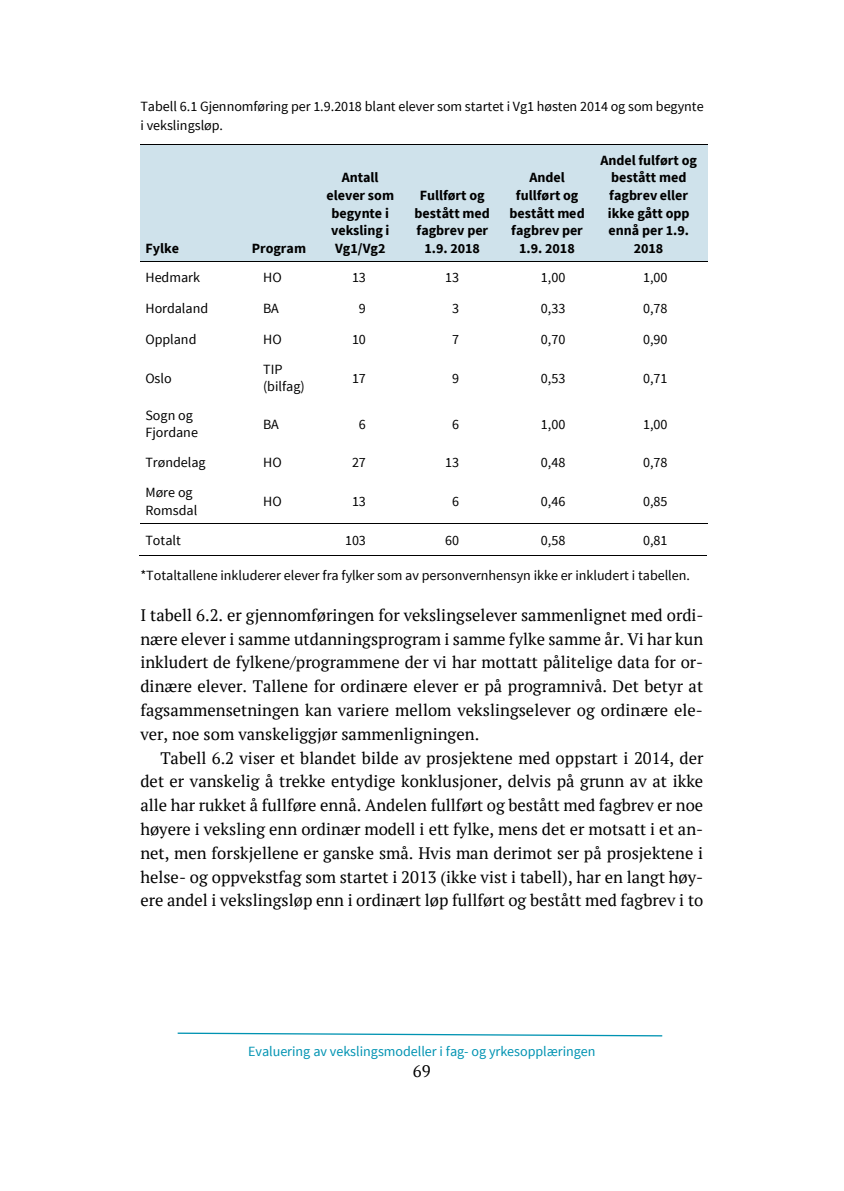
<style>
.page{position:relative;width:844px;height:1191px;background:#fff}
.page>*{position:absolute;margin:0;border:0;box-sizing:border-box;transform-origin:0 0}
.t1{font:16.62px/23.8px "PT Serif";color:#000;text-align:justify}
.t2{font:14px/17.7px "Source Sans Pro";letter-spacing:-.005em;color:#000}
.t3{font:700 14px/17.7px "Source Sans Pro";color:#000;text-align:center}
.t4{font:14px "Source Sans Pro";letter-spacing:-.005em;color:#0093b2}
</style>
<div class="page">
<svg style="left:177px;top:1032px;width:486px;height:5px"></svg>
<div style="left:140px;top:145px;width:98px;height:116px;background:#cfe2eb"></div>
<div style="left:238px;top:145px;width:81px;height:116px;background:#cfe2eb"></div>
<div style="left:319px;top:145px;width:81px;height:116px;background:#cfe2eb"></div>
<div style="left:400px;top:145px;width:104px;height:116px;background:#cfe2eb"></div>
<div style="left:504px;top:145px;width:86px;height:116px;background:#cfe2eb"></div>
<div style="left:590px;top:145px;width:117px;height:116px;background:#cfe2eb"></div>
<hr style="left:140px;top:144px;width:98px;height:1px;background:#000">
<hr style="left:239px;top:144px;width:80px;height:1px;background:#000">
<hr style="left:320px;top:144px;width:80px;height:1px;background:#000">
<hr style="left:401px;top:144px;width:103px;height:1px;background:#000">
<hr style="left:504px;top:144px;width:86px;height:1px;background:#000">
<hr style="left:591px;top:144px;width:116px;height:1px;background:#000">
<hr style="left:140px;top:261px;width:98px;height:1px;background:#000">
<hr style="left:239px;top:261px;width:80px;height:1px;background:#000">
<hr style="left:320px;top:261px;width:80px;height:1px;background:#000">
<hr style="left:401px;top:261px;width:103px;height:1px;background:#000">
<hr style="left:504px;top:261px;width:86px;height:1px;background:#000">
<hr style="left:591px;top:261px;width:116px;height:1px;background:#000">
<hr style="left:140px;top:523px;width:98px;height:1px;background:#000">
<hr style="left:239px;top:523px;width:80px;height:1px;background:#000">
<hr style="left:320px;top:523px;width:80px;height:1px;background:#000">
<hr style="left:401px;top:523px;width:103px;height:1px;background:#000">
<hr style="left:504px;top:523px;width:86px;height:1px;background:#000">
<hr style="left:591px;top:523px;width:116px;height:1px;background:#000">
<hr style="left:139px;top:555px;width:99px;height:1px;background:#000">
<hr style="left:238px;top:555px;width:81px;height:1px;background:#000">
<hr style="left:319px;top:555px;width:81px;height:1px;background:#000">
<hr style="left:400px;top:555px;width:104px;height:1px;background:#000">
<hr style="left:503px;top:555px;width:87px;height:1px;background:#000">
<hr style="left:589px;top:555px;width:118px;height:1px;background:#000">
<p class="t2" style="left:140px;top:98px;width:564px;line-height:18.6px">Tabell 6.1 Gjennomføring per 1.9.2018 blant elever som startet i Vg1 høsten 2014 og som begynte i vekslingsløp.</p>
<p class="t3" style="left:145px;top:239px;width:35px">Fylke</p>
<p class="t3" style="left:252px;top:239px;width:56px">Program</p>
<p class="t3" style="left:326px;top:169px;width:69px">Antall elever som begynte i veksling i<br>Vg1/Vg2</p>
<p class="t3" style="left:414px;top:186px;width:77px">Fullført og bestått med fagbrev per<br>1.9. 2018</p>
<p class="t3" style="left:509px;top:169px;width:77px">Andel fullført og bestått med fagbrev per<br>1.9. 2018</p>
<p class="t3" style="left:600px;top:151px;width:98px">Andel fulført og bestått med fagbrev eller ikke gått opp ennå per 1.9.<br>2018</p>
<p class="t2" style="left:145px;top:269px;width:56px">Hedmark</p>
<p class="t2" style="left:263px;top:269px;width:20px">HO</p>
<p class="t2" style="left:352px;top:269px;width:15px">13</p>
<p class="t2" style="left:445px;top:269px;width:15px">13</p>
<p class="t2" style="left:541px;top:269px;width:26px">1,00</p>
<p class="t2" style="left:643px;top:269px;width:26px">1,00</p>
<p class="t2" style="left:145px;top:300px;width:64px">Hordaland</p>
<p class="t2" style="left:263px;top:300px;width:17px">BA</p>
<p class="t2" style="left:359px;top:300px;width:8px">9</p>
<p class="t2" style="left:452px;top:300px;width:8px">3</p>
<p class="t2" style="left:541px;top:300px;width:26px">0,33</p>
<p class="t2" style="left:643px;top:300px;width:26px">0,78</p>
<p class="t2" style="left:145px;top:331px;width:53px">Oppland</p>
<p class="t2" style="left:263px;top:331px;width:20px">HO</p>
<p class="t2" style="left:352px;top:331px;width:15px">10</p>
<p class="t2" style="left:452px;top:331px;width:8px">7</p>
<p class="t2" style="left:541px;top:331px;width:26px">0,70</p>
<p class="t2" style="left:643px;top:331px;width:26px">0,90</p>
<p class="t2" style="left:145px;top:369px;width:28px">Oslo</p>
<p class="t2" style="left:263px;top:360px;width:43px">TIP (bilfag)</p>
<p class="t2" style="left:352px;top:369px;width:15px">17</p>
<p class="t2" style="left:452px;top:369px;width:8px">9</p>
<p class="t2" style="left:541px;top:369px;width:26px">0,53</p>
<p class="t2" style="left:643px;top:369px;width:26px">0,71</p>
<p class="t2" style="left:145px;top:407px;width:54px">Sogn og<br>Fjordane</p>
<p class="t2" style="left:263px;top:415px;width:17px">BA</p>
<p class="t2" style="left:359px;top:415px;width:8px">6</p>
<p class="t2" style="left:452px;top:415px;width:8px">6</p>
<p class="t2" style="left:541px;top:415px;width:26px">1,00</p>
<p class="t2" style="left:643px;top:415px;width:26px">1,00</p>
<p class="t2" style="left:145px;top:454px;width:62px">Trøndelag</p>
<p class="t2" style="left:263px;top:454px;width:20px">HO</p>
<p class="t2" style="left:352px;top:454px;width:15px">27</p>
<p class="t2" style="left:445px;top:454px;width:15px">13</p>
<p class="t2" style="left:541px;top:454px;width:26px">0,48</p>
<p class="t2" style="left:643px;top:454px;width:26px">0,78</p>
<p class="t2" style="left:145px;top:483px;width:53px">Møre og<br>Romsdal</p>
<p class="t2" style="left:263px;top:492px;width:20px">HO</p>
<p class="t2" style="left:352px;top:492px;width:15px">13</p>
<p class="t2" style="left:452px;top:492px;width:8px">6</p>
<p class="t2" style="left:541px;top:492px;width:26px">0,46</p>
<p class="t2" style="left:643px;top:492px;width:26px">0,85</p>
<p class="t2" style="left:145px;top:531px;width:37px">Totalt</p>
<p class="t2" style="left:345px;top:531px;width:22px">103</p>
<p class="t2" style="left:445px;top:531px;width:15px">60</p>
<p class="t2" style="left:541px;top:531px;width:26px">0,58</p>
<p class="t2" style="left:643px;top:531px;width:26px">0,81</p>
<p class="t2" style="left:140px;top:567px;width:551px">*Totaltallene inkluderer elever fra fylker som av personvernhensyn ikke er inkludert i tabellen.</p>
<p class="t1" style="left:140px;top:603px;width:564px">I tabell 6.2. er gjennomføringen for vekslingselever sammenlignet med ordi&shy;nære elever i samme utdanningsprogram i samme fylke samme år. Vi har kun inkludert de fylkene/programmene der vi har mottatt pålitelige data for or&shy;dinære elever. Tallene for ordinære elever er på programnivå. Det betyr at fagsammensetningen kan variere mellom vekslingselever og ordinære ele&shy;ver, noe som vanskeliggjør sammenligningen.</p>
<p class="t1" style="left:140px;top:745px;width:564px;text-indent:20px">Tabell 6.2 viser et blandet bilde av prosjektene med oppstart i 2014, der det er vanskelig å trekke entydige konklusjoner, delvis på grunn av at ikke alle har rukket å fullføre ennå. Andelen fullført og bestått med fagbrev er noe høyere i veksling enn ordinær modell i ett fylke, mens det er motsatt i et an&shy;net, men forskjellene er ganske små. Hvis man derimot ser på prosjektene i helse- og oppvekstfag som startet i 2013 (ikke vist i tabell), har en langt høy&shy;ere andel i vekslingsløp enn i ordinært løp fullført og bestått med fagbrev i to</p>
<p class="t4" style="left:248px;top:1042px;width:349px">Evaluering av vekslingsmodeller i fag- og yrkesopplæringen</p>
<p class="t1" style="left:413px;top:1059px;width:19px">69</p>
</div>
